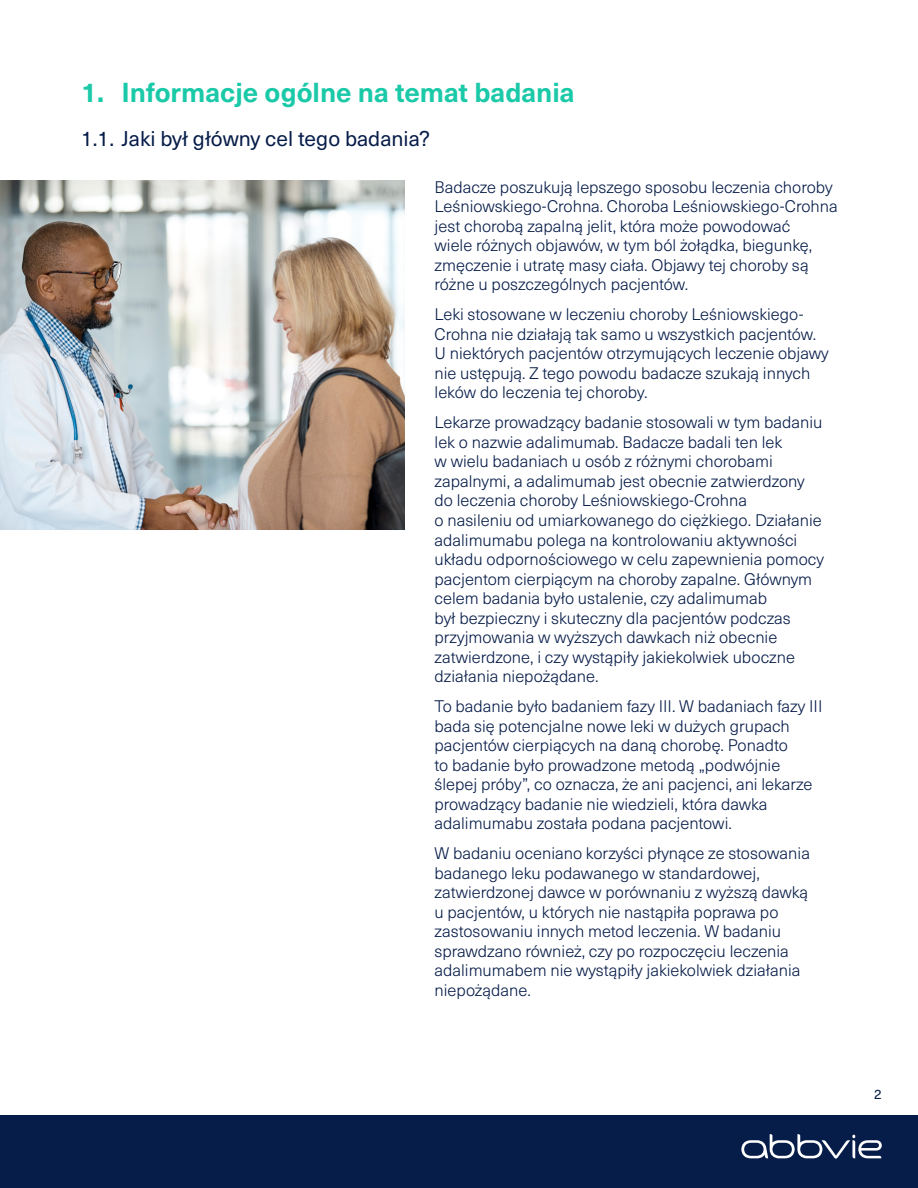
<style>
.page{position:relative;width:918px;height:1188px;background:#fff}
.page>*{position:absolute;margin:0;border:0;box-sizing:border-box;transform-origin:0 0}
.t1{font:700 27px "Neue Haas Unica Pro";color:#1ac9a8}
.t2{font:21px "Neue Haas Unica Pro";color:#071d49}
.t3{font:300 16.5px/19.5px "Neue Haas Unica Pro";color:#071d49}
.t4{font:13.5px "Neue Haas Unica Pro";color:#071d49}
</style>
<div class="page">
<img style="left:0;top:180px;width:405px;height:349px">
<div style="left:0;top:1115px;width:918px;height:73px;background:#071d49"></div>
<svg style="left:741px;top:1134px;width:141px;height:25px"></svg>
<h1 class="t1" style="left:81px;top:76px;width:495px">1. Informacje ogólne na temat badania</h1>
<p class="t2" style="left:81px;top:126px;width:351px">1.1. Jaki był główny cel tego badania?</p>
<p class="t3" style="left:435px;top:178px;width:405px">Badacze poszukują lepszego sposobu leczenia choroby Leśniowskiego-Crohna. Choroba Leśniowskiego-Crohna jest chorobą zapalną jelit, która może powodować<br>wiele różnych objawów, w tym ból żołądka, biegunkę, zmęczenie i utratę masy ciała. Objawy tej choroby są różne u poszczególnych pacjentów.</p>
<p class="t3" style="left:435px;top:305px;width:396px">Leki stosowane w leczeniu choroby Leśniowskiego-Crohna nie działają tak samo u wszystkich pacjentów.<br>U niektórych pacjentów otrzymujących leczenie objawy nie ustępują. Z tego powodu badacze szukają innych leków do leczenia tej choroby.</p>
<p class="t3" style="left:435px;top:413px;width:391px">Lekarze prowadzący badanie stosowali w tym badaniu lek o nazwie adalimumab. Badacze badali ten lek<br>w wielu badaniach u osób z różnymi chorobami zapalnymi, a adalimumab jest obecnie zatwierdzony do leczenia choroby Leśniowskiego-Crohna<br>o nasileniu od umiarkowanego do ciężkiego. Działanie adalimumabu polega na kontrolowaniu aktywności układu odpornościowego w celu zapewnienia pomocy pacjentom cierpiącym na choroby zapalne. Głównym celem badania było ustalenie, czy adalimumab<br>był bezpieczny i skuteczny dla pacjentów podczas przyjmowania w wyższych dawkach niż obecnie zatwierdzone, i czy wystąpiły jakiekolwiek uboczne działania niepożądane.</p>
<p class="t3" style="left:435px;top:697px;width:389px">To badanie było badaniem fazy III. W badaniach fazy III bada się potencjalne nowe leki w dużych grupach pacjentów cierpiących na daną chorobę. Ponadto<br>to badanie było prowadzone metodą „podwójnie ślepej próby”, co oznacza, że ani pacjenci, ani lekarze prowadzący badanie nie wiedzieli, która dawka adalimumabu została podana pacjentowi.</p>
<p class="t3" style="left:435px;top:844px;width:377px">W badaniu oceniano korzyści płynące ze stosowania badanego leku podawanego w standardowej, zatwierdzonej dawce w porównaniu z wyższą dawką u pacjentów, u których nie nastąpiła poprawa po zastosowaniu innych metod leczenia. W badaniu sprawdzano również, czy po rozpoczęciu leczenia adalimumabem nie wystąpiły jakiekolwiek działania niepożądane.</p>
<p class="t4" style="left:874px;top:1086px;width:9px">2</p>
</div>
